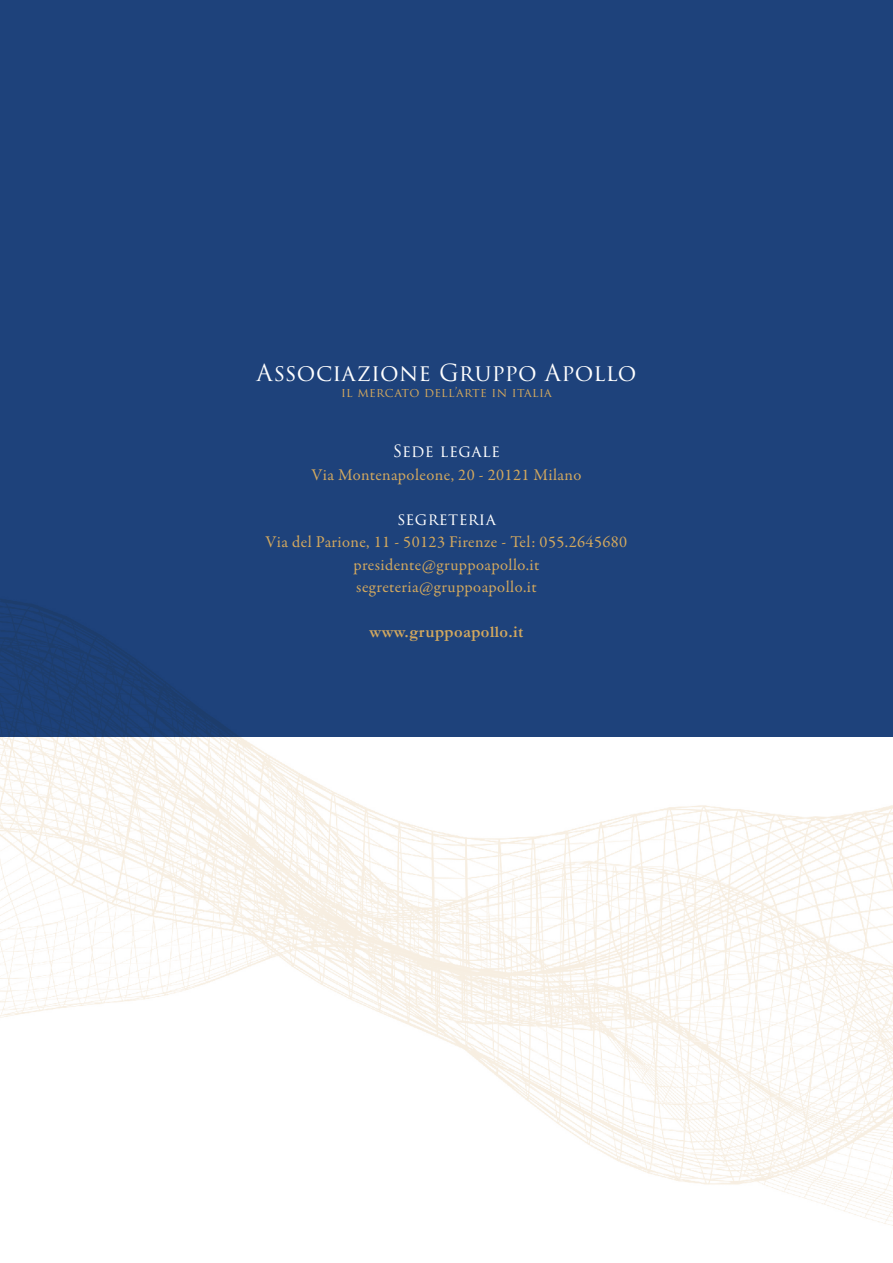
<style>
.page{position:relative;width:893px;height:1263px;background:#fff}
.page>*{position:absolute;margin:0;border:0;box-sizing:border-box;transform-origin:0 0}
.t1{font:22.95px "Trajan Pro 3";letter-spacing:.01em;color:#fff}
.t2{font:16.5px "Garamond Premr Pro";letter-spacing:.025em;color:#d4a95e}
.t3{font:16.5px "Trajan Pro 3";letter-spacing:.025em;color:#fff}
.t4{font:700 16.5px "Garamond";letter-spacing:.025em;color:#d4a95e}
.t5{font:12.45px "Trajan Pro 3";letter-spacing:.025em;color:#d4a95e}
</style>
<div class="page">
<img style="left:0;top:736px;width:893px;height:490px">
<div style="left:0;top:0;width:893px;height:736px;background:#1e427b"></div>
<p class="t1" style="left:256px;top:357px;width:382px">Associazione Gruppo Apollo</p>
<p class="t5" style="left:341px;top:384px;width:212px">il mercato dell’arte in italia</p>
<p class="t3" style="left:393px;top:440px;width:109px">Sede legale</p>
<p class="t2" style="left:312px;top:465px;width:271px">Via Montenapoleone, 20 - 20121 Milano</p>
<p class="t3" style="left:397px;top:507px;width:100px">segreteria</p>
<p class="t2" style="left:266px;top:532px;width:363px">Via del Parione, 11 - 50123 Firenze - Tel: 055.2645680</p>
<p class="t2" style="left:353px;top:555px;width:187px">presidente@gruppoapollo.it</p>
<p class="t2" style="left:356px;top:577px;width:182px">segreteria@gruppoapollo.it</p>
<p class="t4" style="left:370px;top:622px;width:155px">www.gruppoapollo.it</p>
</div>
